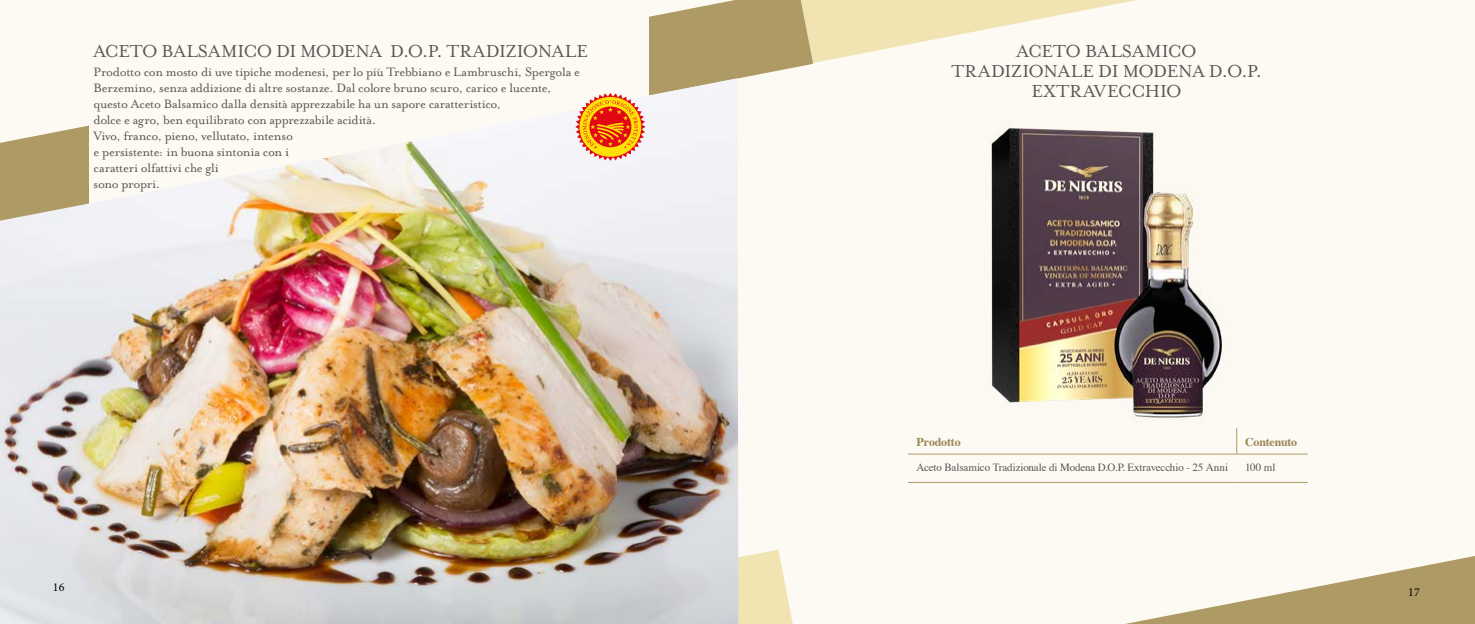
<style>
.page{position:relative;width:1475px;height:624px;background:#fff}
.page>*{position:absolute;margin:0;border:0;box-sizing:border-box;transform-origin:0 0}
.t1{font:20px/20px "Mrs Eaves OT";letter-spacing:-.01em;color:#575756;text-align:center}
.t2{font:20px "Mrs Eaves OT";letter-spacing:-.015em;color:#585856}
.t3{font:14px/16px "Mrs Eaves OT";letter-spacing:-.02em;color:#575756}
.t4{font:700 12px "Times";letter-spacing:-.02em;color:#9a8555}
.t5{font:12px "Minion Pro";color:#000}
.t6{font:11px "Times";letter-spacing:-.01em;color:#575756}
</style>
<div class="page">
<div style="left:0;top:0;width:1474px;height:624px;background:#fcfaf2"></div>
<svg style="left:1125px;top:556px;width:349px;height:68px"></svg>
<svg style="left:738px;top:549px;width:55px;height:75px;fill:#f1e4b2"></svg>
<svg style="left:813px;top:0;width:323px;height:63px"></svg>
<svg style="left:649px;top:0;width:164px;height:79px;background:#b7a674"></svg>
<img style="left:0;top:78px;width:738px;height:546px">
<svg style="left:575px;top:93px;width:70px;height:68px"></svg>
<img style="left:987px;top:123px;width:235px;height:295px">
<hr style="left:907px;top:482px;width:329px;height:1px;background:#ae9a64">
<hr style="left:1236px;top:482px;width:71px;height:1px;background:#ae9a64">
<svg style="left:1236px;top:428px;width:1px;height:26px"></svg>
<hr style="left:907px;top:454px;width:329px;height:1px;background:#ae9a64">
<hr style="left:1236px;top:454px;width:71px;height:1px;background:#ae9a64">
<h1 class="t2" style="left:94px;top:39px;width:496px">ACETO BALSAMICO DI MODENA D.O.P. TRADIZIONALE</h1>
<p class="t3" style="left:94px;top:63px;width:488px">Prodotto con mosto di uve tipiche modenesi, per lo più Trebbiano e Lambruschi, Spergola e Berzemino, senza addizione di altre sostanze. Dal colore bruno scuro, carico e lucente, questo Aceto Balsamico dalla densità apprezzabile ha un sapore caratteristico,<br>dolce e agro, ben equilibrato con apprezzabile acidità.<br>Vivo, franco, pieno, vellutato, intenso<br>e persistente: in buona sintonia con i<br>caratteri olfattivi che gli<br>sono propri.</p>
<h1 class="t1" style="left:951px;top:41px;width:312px">ACETO BALSAMICO<br>TRADIZIONALE DI MODENA D.O.P.<br>EXTRAVECCHIO</h1>
<p class="t4" style="left:916px;top:430px;width:46px">Prodotto</p>
<p class="t4" style="left:1244px;top:430px;width:54px">Contenuto</p>
<p class="t6" style="left:916px;top:457px;width:313px">Aceto Balsamico Tradizionale di Modena D.O.P. Extravecchio - 25 Anni</p>
<p class="t6" style="left:1244px;top:457px;width:32px">100 ml</p>
<p class="t5" style="left:53px;top:579px;width:13px">16</p>
<p class="t5" style="left:55px;top:584px;width:13px">16</p>
<p class="t5" style="left:1407px;top:584px;width:13px">17</p>
</div>
